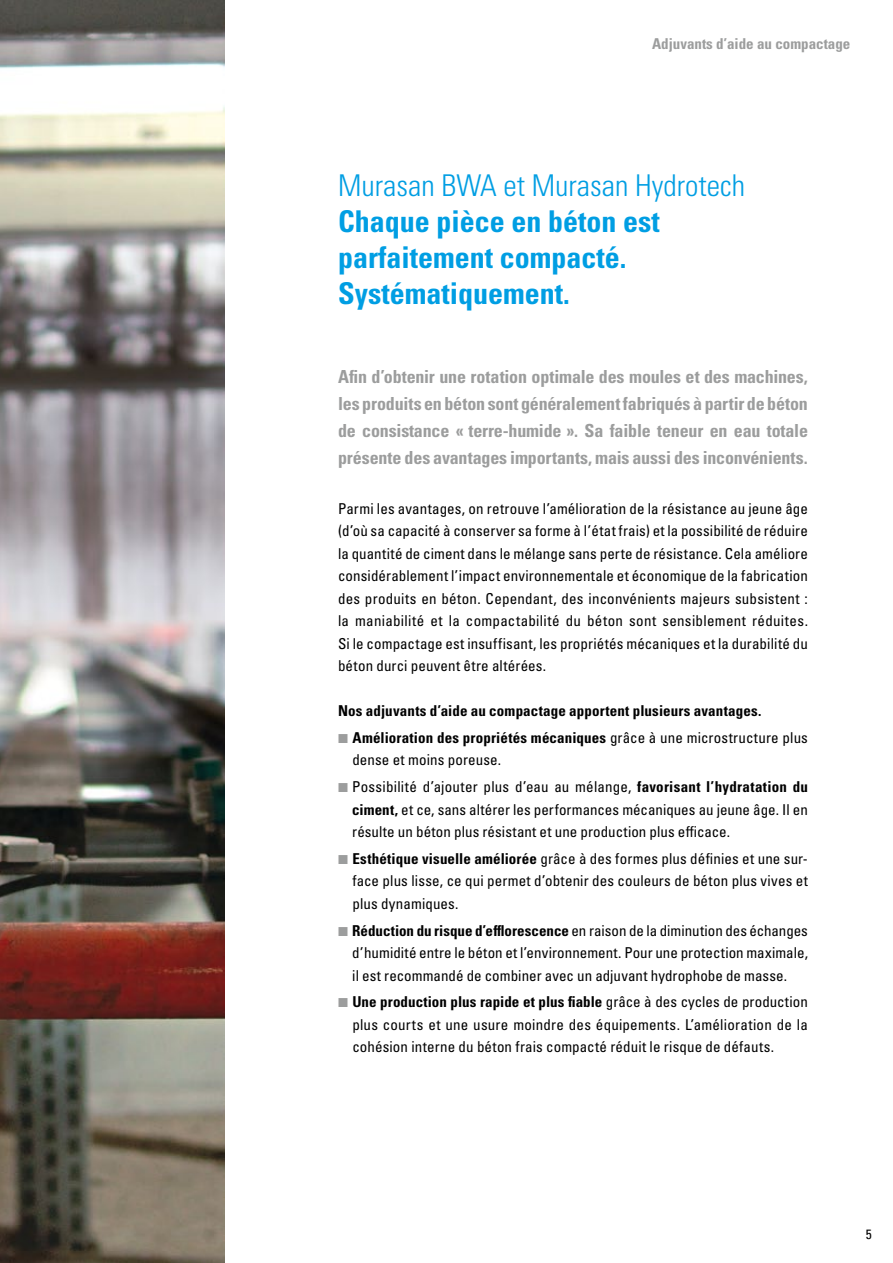
<style>
.page{position:relative;width:893px;height:1263px;background:#fff}
.page>*{position:absolute;margin:0;border:0;box-sizing:border-box;transform-origin:0 0}
.t1{font:700 condensed 30px/36px "Univers LT Pro";color:#009ee3}
.t2{font:300 condensed 30px "Univers LT Std";color:#009ee3}
.t3{font:700 condensed 18px/27px "Univers LT Pro";letter-spacing:-.01em;color:#9c9d9d;text-align:justify}
.t4{font:condensed 15px/22.5px "Univers LT Pro";letter-spacing:.005em;color:#000;text-align:justify}
.t5{font:700 condensed 15px/26.7px "Univers LT Pro";letter-spacing:.01em;color:#000}
.t6{font:700 condensed 15px "Univers LT Pro";color:#9c9d9d}
.t7{font:condensed 13.5px "Univers LT Pro";color:#000}
.s1{color:#9c9d9d}
.s2{font-weight:400}
.s3{font-weight:700}
</style>
<div class="page">
<img style="left:0;top:0;width:224px;height:1263px">
<p class="t6" style="left:652px;top:35px;width:200px">Adjuvants d’aide au compactage</p>
<h1 class="t2" style="left:338px;top:167px;width:409px">Murasan BWA et Murasan Hydrotech</h1>
<h1 class="t1" style="left:338px;top:203px;width:323px">Chaque pièce en béton est parfaitement compacté.<br>Systématiquement.</h1>
<p class="t3" style="left:338px;top:363px;width:471px">Afin d’obtenir une rotation optimale des moules et des machines, les produits en béton sont généralement fabriqués à partir de béton de consistance « terre-humide ». Sa faible teneur en eau totale présente des avantages importants, mais aussi des inconvénients.</p>
<p class="t4" style="left:338px;top:497px;width:471px">Parmi les avantages, on retrouve l’amélioration de la résistance au jeune âge (d’où sa capacité à conserver sa forme à l’état frais) et la possibilité de réduire la quantité de ciment dans le mélange sans perte de résistance. Cela améliore considérablement l’impact environnementale et économique de la fabrication des produits en béton. Cependant, des inconvénients majeurs subsistent : la maniabilité et la compactabilité du béton sont sensiblement réduites.<br>Si le compactage est insuffisant, les propriétés mécaniques et la durabilité du béton durci peuvent être altérées.</p>
<p class="t5" style="left:338px;top:697px;width:471px">Nos adjuvants d’aide au compactage apportent plusieurs avantages.<br><span class="s1">◾</span> Amélioration des propriétés mécaniques <span class="s2">grâce à une microstructure plus</span></p>
<p class="t4" style="left:338px;top:746px;width:471px;line-height:26.7px;text-indent:14px">dense et moins poreuse.<br><span class="s1">◾</span> Possibilité d’ajouter plus d’eau au mélange, <span class="s3">favorisant l’hydratation du</span></p>
<p class="t4" style="left:352px;top:798px;width:457px"><span class="s3">ciment,</span> et ce, sans altérer les performances mécaniques au jeune âge. Il en résulte un béton plus résistant et une production plus efficace.</p>
<p class="t4" style="left:352px;top:847px;width:457px;text-indent:-14px"><span class="s1">◾</span> <span class="s3">Esthétique visuelle améliorée</span> grâce à des formes plus définies et une sur&shy;face plus lisse, ce qui permet d’obtenir des couleurs de béton plus vives et plus dynamiques.</p>
<p class="t4" style="left:352px;top:919px;width:457px;text-indent:-14px"><span class="s1">◾</span> <span class="s3">Réduction du risque d’efflorescence</span> en raison de la diminution des échanges d’humidité entre le béton et l’environnement. Pour une protection maximale, il est recommandé de combiner avec un adjuvant hydrophobe de masse.</p>
<p class="t4" style="left:352px;top:990px;width:457px;text-indent:-14px"><span class="s1">◾</span> <span class="s3">Une production plus rapide et plus fiable</span> grâce à des cycles de production plus courts et une usure moindre des équipements. L’amélioration de la cohésion interne du béton frais compacté réduit le risque de défauts.</p>
<p class="t7" style="left:866px;top:1226px;width:7px">5</p>
</div>
